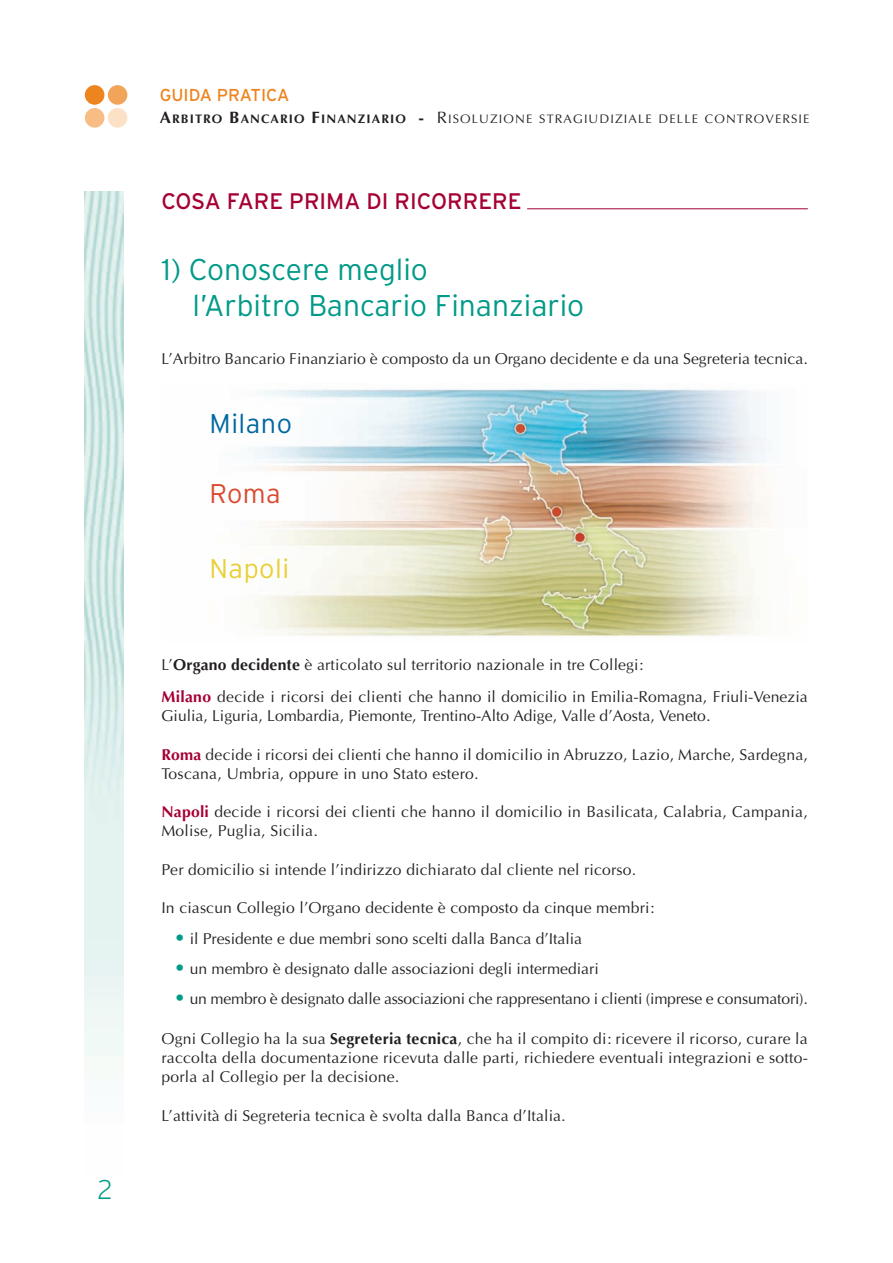
<style>
.page{position:relative;width:893px;height:1263px;background:#fff}
.page>*{position:absolute;margin:0;border:0;box-sizing:border-box;transform-origin:0 0}
.t1{font:300 30px/36px "Interstate";color:#009a88}
.t2{font:300 27px "Interstate";letter-spacing:.02em;color:#0068a0}
.t3{font:300 27px "Interstate";letter-spacing:.02em;color:#e9cf36}
.t4{font:300 27px "Interstate";color:#db492e}
.t5{font:27px "Interstate Light Extra";color:#009a88}
.t6{font:22.5px "Interstate";color:#a50134}
.t7{font:17.25px "Interstate";color:#ed841e}
.t8{font:15.75px/19.2px "Optima";letter-spacing:.01em;color:#231f20}
.t9{font:15.75px "Optima";letter-spacing:-.01em;color:#231f20}
.t10{font:12.3px "Optima";letter-spacing:.085em;color:#231f20}
.s1{font-weight:700;font-size:16.5px}
.s2{font-weight:700}
.s3{font-size:16.5px}
.s4{font-weight:700;color:#a50134}
.s5{font-size:18.75px;color:#009a88}
</style>
<div class="page">
<div style="left:85px;top:108px;width:19px;height:20px;background:#f7bd84;border-radius:50%"></div>
<div style="left:108px;top:108px;width:19px;height:20px;background:#fce1c7;border-radius:50%"></div>
<div style="left:85px;top:85px;width:19px;height:20px;background:#ed841e;border-radius:50%"></div>
<div style="left:108px;top:85px;width:19px;height:20px;background:#f3a45b;border-radius:50%"></div>
<img style="left:85px;top:191px;width:38px;height:865px">
<img style="left:247px;top:389px;width:525px;height:248px">
<hr style="left:527px;top:208px;width:281px;height:1px;background:#a50134">
<h2 class="t5" style="left:98px;top:1180px;width:17px">2</h2>
<p class="t7" style="left:160px;top:88px;width:131px">GUIDA PRATICA</p>
<p class="t10" style="left:160px;top:114px;width:651px"><span class="s1">A</span><span class="s2">RBITRO</span> <span class="s1">B</span><span class="s2">ANCARIO</span> <span class="s1">F</span><span class="s2">INANZIARIO</span> <span class="s1">-</span> <span class="s3">R</span>ISOLUZIONE STRAGIUDIZIALE DELLE CONTROVERSIE</p>
<h3 class="t6" style="left:161px;top:193px;width:362px">COSA FARE PRIMA DI RICORRERE</h3>
<h1 class="t1" style="left:192px;top:254px;width:393px;text-indent:-31px">1) Conoscere meglio<br>l’Arbitro Bancario Finanziario</h1>
<p class="t8" style="left:161px;top:350px;width:648px">L’Arbitro Bancario Finanziario è composto da un Organo decidente e da una Segreteria tecnica.</p>
<h2 class="t2" style="left:210px;top:413px;width:84px">Milano</h2>
<h2 class="t4" style="left:210px;top:484px;width:73px">Roma</h2>
<h2 class="t3" style="left:210px;top:559px;width:81px">Napoli</h2>
<p class="t8" style="left:161px;top:651px;width:648px;line-height:31.2px">L’<span class="s2">Organo decidente</span> è articolato sul territorio nazionale in tre Collegi:<br><span class="s4">Milano</span> decide i ricorsi dei clienti che hanno il domicilio in Emilia-Romagna, Friuli-Venezia</p>
<p class="t8" style="left:161px;top:707px;width:550px">Giulia, Liguria, Lombardia, Piemonte, Trentino-Alto Adige, Valle d’Aosta, Veneto.</p>
<p class="t8" style="left:161px;top:746px;width:648px"><span class="s4">Roma</span> decide i ricorsi dei clienti che hanno il domicilio in Abruzzo, Lazio, Marche, Sardegna,<br>Toscana, Umbria, oppure in uno Stato estero.</p>
<p class="t8" style="left:161px;top:803px;width:648px"><span class="s4">Napoli</span> decide i ricorsi dei clienti che hanno il domicilio in Basilicata, Calabria, Campania,<br>Molise, Puglia, Sicilia.</p>
<p class="t8" style="left:161px;top:861px;width:476px">Per domicilio si intende l’indirizzo dichiarato dal cliente nel ricorso.</p>
<p class="t8" style="left:161px;top:899px;width:494px">In ciascun Collegio l’Organo decidente è composto da cinque membri:</p>
<p class="t8" style="left:174px;top:930px;width:409px"><span class="s5">•</span> il Presidente e due membri sono scelti dalla Banca d’Italia</p>
<p class="t8" style="left:174px;top:960px;width:426px"><span class="s5">•</span> un membro è designato dalle associazioni degli intermediari</p>
<p class="t9" style="left:174px;top:993px;width:635px"><span class="s5">•</span> un membro è designato dalle associazioni che rappresentano i clienti (imprese e consumatori).</p>
<p class="t8" style="left:161px;top:1030px;width:648px;text-align:justify">Ogni Collegio ha la sua <span class="s2">Segreteria tecnica</span>, che ha il compito di: ricevere il ricorso, curare la raccolta della documentazione ricevuta dalle parti, richiedere eventuali integrazioni e sotto&shy;porla al Collegio per la decisione.</p>
<p class="t8" style="left:161px;top:1107px;width:406px">L’attività di Segreteria tecnica è svolta dalla Banca d’Italia.</p>
</div>
